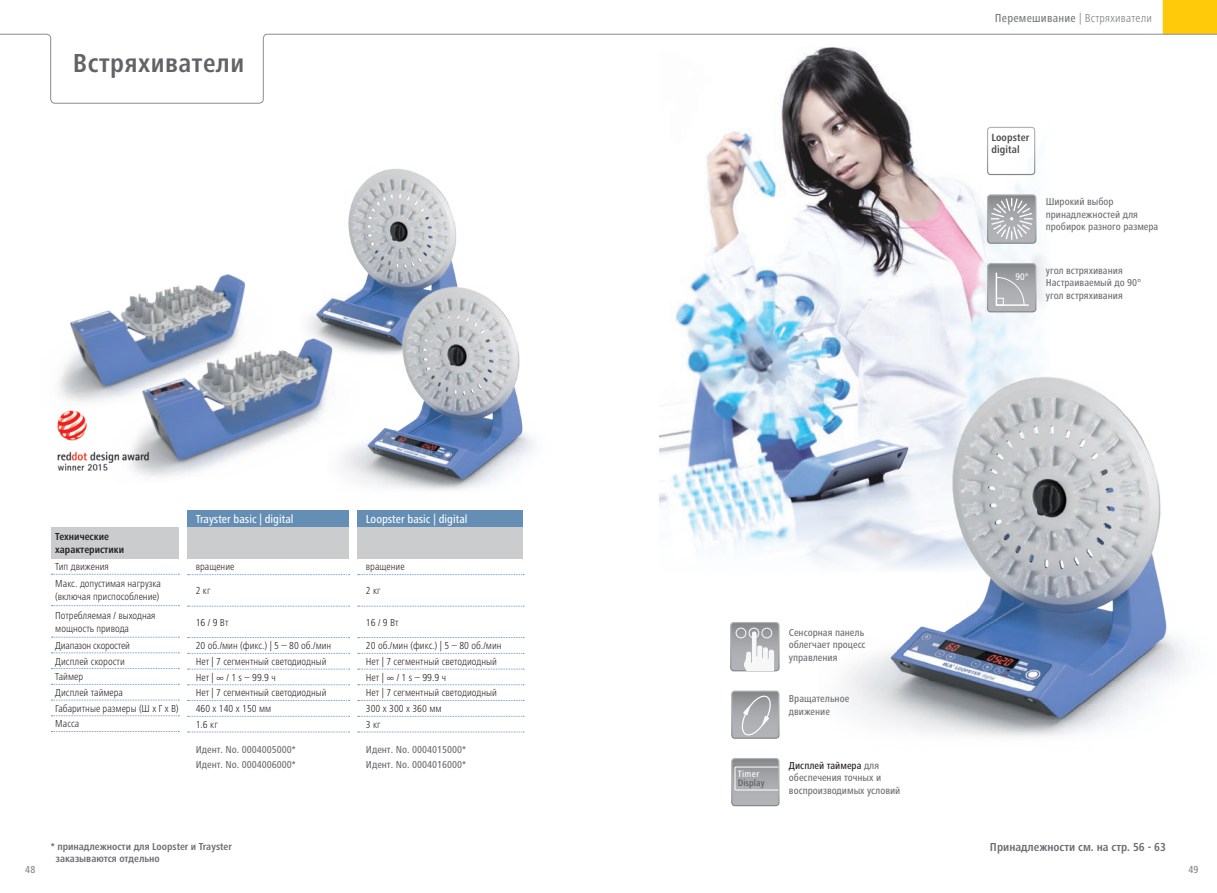
<style>
.page{position:relative;width:1217px;height:893px;background:#fff}
.page>*{position:absolute;margin:0;border:0;box-sizing:border-box;transform-origin:0 0}
.t1{font:700 condensed 27px "Frutiger Next IKA";letter-spacing:.02em;color:#636366}
.t2{font:500 condensed 12px "Frutiger Next IKA";color:#fff}
.t3{font:700 condensed 12px "Frutiger Next IKA";color:#6c6d70}
.t4{font:300 condensed 12px "Frutiger Next IKA";letter-spacing:.02em;color:#76787b}
.t5{font:700 condensed 10.8px/11.4px "Frutiger Next IKA";letter-spacing:.01em;color:#4b4c4d}
.t6{font:300 condensed 10.5px/15.8px "Frutiger Next IKA";color:#231f20}
.t7{font:500 condensed 10.5px/12.6px "Frutiger Next IKA";color:#6c6d70}
.t8{font:700 condensed 10.5px/12.6px "Frutiger Next IKA";color:#6c6d70}
.t9{font:300 condensed 10.5px/17.2px "Frutiger Next IKA";letter-spacing:-.02em;color:#231f20}
.t10{font:700 condensed 10.5px/12.6px "Frutiger Next IKA";color:#231f20}
.t11{font:500 condensed 10.5px "Frutiger Next IKA";color:#808285}
.t12{font:500 condensed 9.9px "Frutiger Next IKA";color:#fff}
.t13{font:500 condensed 9.6px "Frutiger Next IKA";letter-spacing:.01em;color:#57585a}
.t14{font:500 condensed 9.6px "Frutiger Next IKA";letter-spacing:.04em;color:#fff}
.s1{font-weight:500}
.s2{color:#231f20}
</style>
<div class="page">
<img style="left:659px;top:104px;width:387px;height:457px">
<img style="left:308px;top:169px;width:150px;height:155px">
<img style="left:58px;top:274px;width:187px;height:128px">
<img style="left:101px;top:324px;width:226px;height:153px">
<div style="left:986px;top:127px;width:49px;height:48px;border:1px solid #fff;border-radius:3px"></div>
<div style="left:986px;top:263px;width:50px;height:49px;border:1px solid #fff;border-radius:3px"></div>
<svg style="left:987px;top:264px;width:48px;height:48px;background:#a9aaad"></svg>
<div style="left:986px;top:194px;width:50px;height:50px;border:1px solid #fff;border-radius:3px"></div>
<svg style="left:987px;top:195px;width:48px;height:48px;background:#b1b2b5"></svg>
<svg style="left:730px;top:622px;width:48px;height:49px"></svg>
<div style="left:731px;top:690px;width:48px;height:49px;border:1px solid #fff;border-radius:3px"></div>
<svg style="left:731px;top:691px;width:47px;height:47px;background:#aaabaf"></svg>
<svg style="left:731px;top:758px;width:47px;height:48px;background:#a8a9ad"></svg>
<img style="left:57px;top:410px;width:94px;height:65px">
<img style="left:327px;top:285px;width:207px;height:205px">
<img style="left:818px;top:372px;width:368px;height:365px">
<svg style="left:0;top:0;width:1216px;height:104px"></svg>
<div style="left:51px;top:527px;width:128px;height:31px;background:#cbccce"></div>
<svg style="left:51px;top:574px;width:128px;height:1px"></svg>
<svg style="left:51px;top:605px;width:128px;height:1px"></svg>
<svg style="left:51px;top:637px;width:128px;height:1px"></svg>
<svg style="left:51px;top:652px;width:128px;height:1px"></svg>
<svg style="left:51px;top:668px;width:128px;height:1px"></svg>
<svg style="left:51px;top:684px;width:128px;height:1px"></svg>
<svg style="left:51px;top:700px;width:128px;height:1px"></svg>
<svg style="left:51px;top:715px;width:128px;height:1px"></svg>
<svg style="left:51px;top:731px;width:128px;height:1px"></svg>
<div style="left:187px;top:510px;width:162px;height:17px;background:#648eb4"></div>
<div style="left:187px;top:527px;width:162px;height:32px;background:#cbccce"></div>
<svg style="left:187px;top:574px;width:162px;height:1px"></svg>
<svg style="left:187px;top:606px;width:162px;height:1px"></svg>
<svg style="left:187px;top:637px;width:162px;height:1px"></svg>
<svg style="left:187px;top:653px;width:162px;height:1px"></svg>
<svg style="left:187px;top:669px;width:162px;height:1px"></svg>
<svg style="left:187px;top:684px;width:162px;height:1px"></svg>
<svg style="left:187px;top:700px;width:162px;height:1px"></svg>
<svg style="left:187px;top:716px;width:162px;height:1px"></svg>
<svg style="left:187px;top:732px;width:162px;height:1px"></svg>
<div style="left:357px;top:510px;width:166px;height:17px;background:#648eb4"></div>
<div style="left:357px;top:527px;width:166px;height:32px;background:#cbccce"></div>
<svg style="left:358px;top:574px;width:166px;height:1px"></svg>
<svg style="left:358px;top:606px;width:166px;height:1px"></svg>
<svg style="left:358px;top:637px;width:166px;height:1px"></svg>
<svg style="left:358px;top:653px;width:166px;height:1px"></svg>
<svg style="left:358px;top:669px;width:166px;height:1px"></svg>
<svg style="left:358px;top:684px;width:166px;height:1px"></svg>
<svg style="left:358px;top:700px;width:166px;height:1px"></svg>
<svg style="left:358px;top:716px;width:166px;height:1px"></svg>
<svg style="left:358px;top:732px;width:166px;height:1px"></svg>
<h1 class="t1" style="left:73px;top:48px;width:173px">Встряхиватели</h1>
<p class="t10" style="left:55px;top:530px;width:70px">Технические характеристики</p>
<p class="t6" style="left:55px;top:558px;width:107px;line-height:17.5px">Тип движения<br>Макс. допустимая нагрузка</p>
<p class="t6" style="left:55px;top:587px;width:105px;line-height:18.9px">(включая приспособление)<br>Потребляемая / выходная</p>
<p class="t9" style="left:55px;top:619px;width:76px">мощность привода<br>Диапазон скоростей</p>
<p class="t6" style="left:55px;top:653px;width:125px">Дисплей скорости<br>Таймер<br>Дисплей таймера<br>Габаритные размеры (Ш x Г x В)<br>Масса</p>
<p class="t2" style="left:196px;top:512px;width:99px">Trayster basic | digital</p>
<p class="t6" style="left:196px;top:559px;width:40px">вращение</p>
<p class="t6" style="left:196px;top:583px;width:16px">2 кг</p>
<p class="t6" style="left:196px;top:614px;width:34px">16 / 9 Вт</p>
<p class="t6" style="left:196px;top:638px;width:137px">20 об./мин (фикс.) | 5 – 80 об./мин<br>Нет | 7 сегментный светодиодный<br>Нет | ∞ / 1 s – 99.9 ч<br>Нет | 7 сегментный светодиодный<br>460 x 140 x 150 мм<br>1.6 кг</p>
<p class="t7" style="left:196px;top:741px;width:101px;line-height:15px">Идент. No. 0004005000*<br>Идент. No. 0004006000*</p>
<p class="t2" style="left:366px;top:512px;width:103px">Loopster basic | digital</p>
<p class="t6" style="left:366px;top:559px;width:40px">вращение</p>
<p class="t6" style="left:366px;top:583px;width:16px">2 кг</p>
<p class="t6" style="left:366px;top:614px;width:34px">16 / 9 Вт</p>
<p class="t6" style="left:366px;top:638px;width:137px">20 об./мин (фикс.) | 5 – 80 об./мин<br>Нет | 7 сегментный светодиодный<br>Нет | ∞ / 1 s – 99.9 ч<br>Нет | 7 сегментный светодиодный<br>300 x 300 x 360 мм<br>3 кг</p>
<p class="t7" style="left:366px;top:741px;width:101px;line-height:15px">Идент. No. 0004015000*<br>Идент. No. 0004016000*</p>
<p class="t4" style="left:994px;top:11px;width:158px"><span class="s1">Перемешивание</span> | Встряхиватели</p>
<p class="t5" style="left:991px;top:132px;width:39px">Loopster digital</p>
<p class="t12" style="left:1015px;top:271px;width:15px">90°</p>
<p class="t7" style="left:1045px;top:195px;width:114px">Широкий выбор принадлежностей для пробирок разного размера</p>
<p class="t7" style="left:1045px;top:264px;width:97px">угол встряхивания<br>Настраиваемый до 90° угол встряхивания</p>
<p class="t14" style="left:737px;top:768px;width:23px">Timer</p>
<p class="t13" style="left:737px;top:777px;width:28px">Display</p>
<p class="t7" style="left:788px;top:626px;width:78px">Сенсорная панель облегчает процесс управления</p>
<p class="t7" style="left:788px;top:692px;width:62px">Вращательное движение</p>
<p class="t7" style="left:788px;top:759px;width:111px"><span class="s2">Дисплей таймера</span> для обеспечения точных и воспроизводимых условий</p>
<p class="t8" style="left:56px;top:840px;width:177px;text-indent:-5px">* принадлежности для Loopster и Trayster заказываются отдельно</p>
<p class="t3" style="left:989px;top:840px;width:177px">Принадлежности см. на стр. 56 - 63</p>
<p class="t11" style="left:25px;top:864px;width:12px">48</p>
<p class="t11" style="left:1188px;top:864px;width:12px">49</p>
</div>
